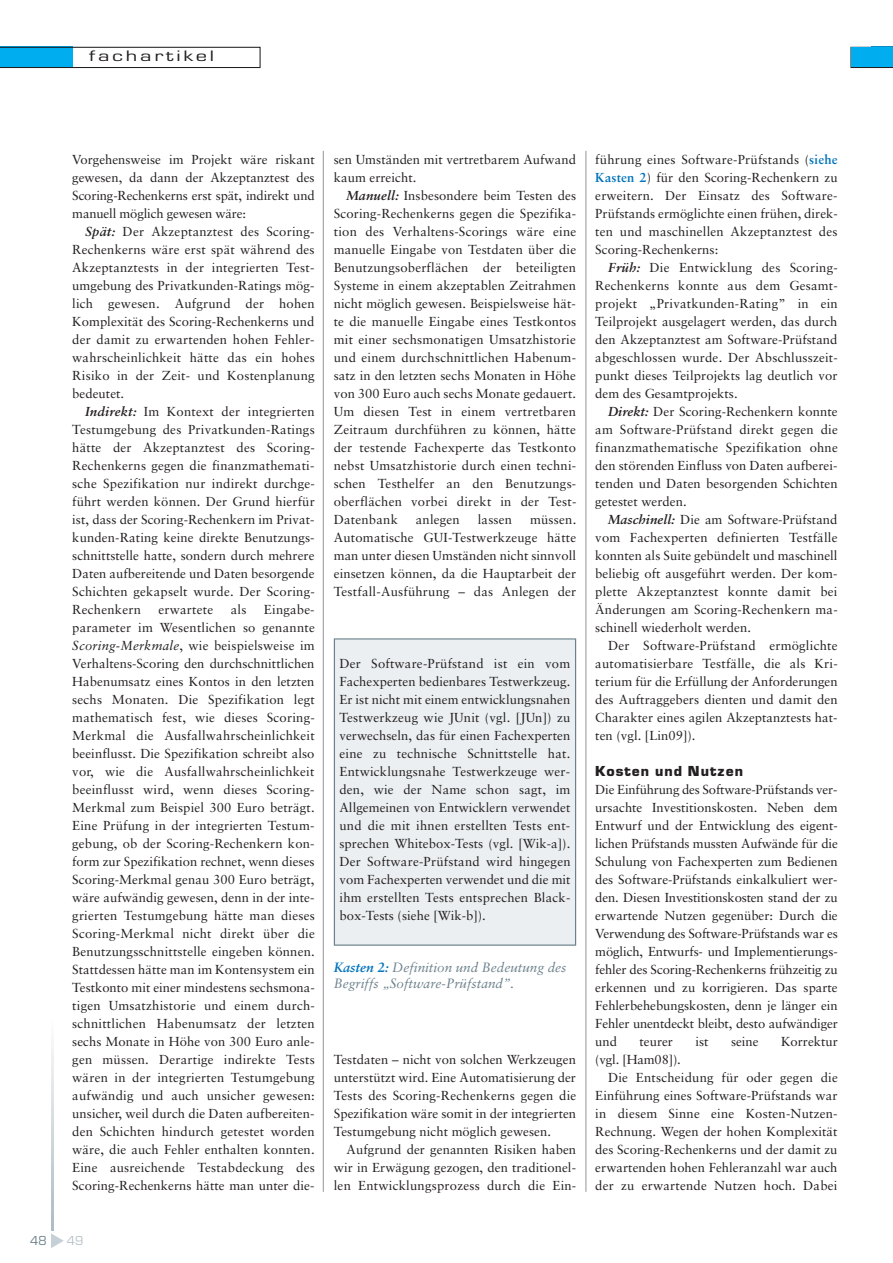
<style>
.page{position:relative;width:893px;height:1263px;background:#fff}
.page>*{position:absolute;margin:0;border:0;box-sizing:border-box;transform-origin:0 0}
.t1{font:15.75px "Eurostile";letter-spacing:.125em;color:#231f20;scale:1.43 1}
.t2{font:700 14.25px "Eurostile BQ";letter-spacing:.07em;color:#231f20}
.t3{font:italic 13.5px/16.2px "Sabon";color:#6c818c}
.t4{font:13.5px "Eurostile";color:#6c818c}
.t5{font:13.5px "Eurostile";color:#b6c2c9}
.t6{font:13.05px/18px "Sabon";letter-spacing:.005em;color:#231f20;text-align:justify}
.s1{font-weight:700;font-style:italic}
.s2{font-style:italic}
.s3{font-weight:700;color:#0073bc}
</style>
<div class="page">
<svg style="left:51px;top:1233px;width:13px;height:15px"></svg>
<hr style="left:323px;top:151px;width:1px;height:1041px;background:#939598">
<hr style="left:586px;top:151px;width:1px;height:1041px;background:#939598">
<div style="left:335px;top:640px;width:240px;height:304px;background:#ebeff1"></div>
<div style="left:334px;top:638px;width:242px;height:308px;border:1px solid #6c818c"></div>
<svg style="left:0;top:47px;width:261px;height:21px"></svg>
<div style="left:850px;top:47px;width:43px;height:21px;border:1px solid #231f20"></div>
<div style="left:852px;top:48px;width:41px;height:19px;background:#00aeef"></div>
<p class="t1" style="left:89px;top:50px;width:89px">fachartikel</p>
<p class="t6" style="left:72px;top:151px;width:244px">Vorgehensweise im Projekt wäre riskant gewesen, da dann der Akzeptanztest des Scoring-Rechenkerns erst spät, indirekt und manuell möglich gewesen wäre:</p>
<p class="t6" style="left:72px;top:223px;width:244px;text-indent:13px"><span class="s1">Spät:</span> Der Akzeptanztest des Scoring-Rechenkerns wäre erst spät während des Akzeptanztests in der integrierten Test - umgebung des Privatkunden-Ratings mög&shy;lich gewesen. Aufgrund der hohen Komplexität des Scoring-Rechenkerns und der damit zu erwartenden hohen Fehler - wahrscheinlichkeit hätte das ein hohes Risiko in der Zeit- und Kostenplanung bedeutet.</p>
<p class="t6" style="left:72px;top:403px;width:244px;text-indent:13px"><span class="s1">Indirekt:</span> Im Kontext der integrierten Testumgebung des Privatkunden-Ratings hätte der Akzeptanztest des Scoring-Rechenkerns gegen die finanzmathemati&shy;sche Spezifikation nur indirekt durchge&shy;führt werden können. Der Grund hierfür ist, dass der Scoring-Rechenkern im Privat - kunden-Rating keine direkte Benut zungs - schnittstelle hatte, sondern durch mehrere Daten aufbereitende und Daten besorgende Schichten gekapselt wurde. Der Scoring-Rechenkern</p>
<p class="t6" style="left:72px;top:601px;width:244px;text-indent:192px">Eingabe - parameter im Wesentlichen so genannte <span class="s2">Scoring-Merkmale</span>, wie beispielsweise im Verhaltens-Scoring den durchschnittlichen Habenumsatz eines Kontos in den letzten sechs Monaten. Die Spezifikation legt mathematisch fest, wie dieses Scoring-Merkmal die Ausfallwahrscheinlichkeit beeinflusst. Die Spezifikation schreibt also vor, wie die Ausfallwahrscheinlichkeit beeinflusst wird, wenn dieses Scoring-Merkmal zum Beispiel 300 Euro beträgt.<br>Eine Prüfung in der integrierten Testum - gebung, ob der Scoring-Rechenkern kon&shy;form zur Spezifikation rechnet, wenn dieses Scoring-Merkmal genau 300 Euro beträgt, wäre aufwändig gewesen, denn in der inte&shy;grierten Testumgebung hätte man dieses Scoring-Merkmal nicht direkt über die Benutzungsschnittstelle eingeben können.<br>Stattdessen hätte man im Kontensystem ein Testkonto mit einer mindestens sechsmona&shy;tigen Umsatzhistorie und einem durch&shy;schnittlichen Habenumsatz der letzten sechs Monate in Höhe von 300 Euro anle&shy;gen müssen. Derartige indirekte Tests wären in der integrierten Testumgebung aufwändig und auch unsicher gewesen: unsicher, weil durch die Daten aufbereiten&shy;den Schichten hindurch getestet worden wäre, die auch Fehler enthalten konnten.<br>Eine ausreichende Testabdeckung des Scoring-Rechenkerns hätte man unter die-</p>
<p class="t6" style="left:159px;top:601px;width:56px">erwartete</p>
<p class="t6" style="left:231px;top:601px;width:17px">als</p>
<p class="t4" style="left:30px;top:1236px;width:18px">48</p>
<p class="t5" style="left:67px;top:1236px;width:18px">49</p>
<p class="t6" style="left:334px;top:151px;width:244px">sen Umständen mit vertretbarem Aufwand kaum erreicht.</p>
<p class="t6" style="left:334px;top:187px;width:244px;text-indent:13px"><span class="s1">Manuell:</span> Insbesondere beim Testen des Scoring-Rechenkerns gegen die Spezifika - tion des Verhaltens-Scorings wäre eine manuelle Eingabe von Testdaten über die Benutzungsoberflächen der beteiligten Systeme in einem akzeptablen Zeitrahmen nicht möglich gewesen. Beispielsweise hät&shy;te die manuelle Eingabe eines Testkontos mit einer sechsmonatigen Umsatzhistorie und einem durchschnittlichen Habenum - satz in den letzten sechs Monaten in Höhe von 300 Euro auch sechs Monate gedauert.<br>Um diesen Test in einem vertretbaren Zeitraum durchführen zu können, hätte der testende Fachexperte das Testkonto nebst Umsatzhistorie durch einen techni&shy;schen Testhelfer an den Benutzungs - oberflächen vorbei direkt in der Test-Datenbank</p>
<p class="t6" style="left:416px;top:511px;width:46px">anlegen</p>
<p class="t6" style="left:478px;top:511px;width:36px">lassen</p>
<p class="t6" style="left:334px;top:511px;width:244px;text-indent:196px">müssen.<br>Auto matische GUI-Testwerkzeuge hätte man unter diesen Umständen nicht sinnvoll einsetzen können, da die Hauptarbeit der Testfall-Ausführung – das Anlegen der</p>
<p class="t6" style="left:339px;top:655px;width:233px">Der Software-Prüfstand ist ein vom Fachexperten bedienbares Testwerkzeug.<br>Er ist nicht mit einem entwicklungsnahen Testwerkzeug wie JUnit (vgl. [JUn]) zu verwechseln, das für einen Fachexperten eine zu technische Schnittstelle hat.<br>Entwicklungsnahe Testwerkzeuge wer&shy;den, wie der Name schon sagt, im Allgemeinen von Entwicklern verwendet und die mit ihnen erstellten Tests ent&shy;sprechen Whitebox-Tests (vgl. [Wik-a]).<br>Der Software-Prüfstand wird hingegen vom Fachexperten verwendet und die mit ihm erstellten Tests entsprechen Black - box-Tests (siehe [Wik-b]).</p>
<p class="t3" style="left:334px;top:960px;width:234px"><span class="s3">Kasten 2:</span> Definition und Bedeutung des<br>Begriffs „Software-Prüfstand”.</p>
<p class="t6" style="left:334px;top:1051px;width:244px">Testdaten – nicht von solchen Werkzeugen unterstützt wird. Eine Automatisierung der Tests des Scoring-Rechenkerns gegen die Spezifikation wäre somit in der integrierten Testumgebung nicht möglich gewesen.</p>
<p class="t6" style="left:334px;top:1141px;width:244px;text-indent:13px">Aufgrund der genannten Risiken haben wir in Erwägung gezogen, den traditionel&shy;len Entwicklungsprozess durch die Ein -</p>
<p class="t6" style="left:595px;top:151px;width:244px">führung eines Software-Prüfstands (<span class="s3">siehe Kasten 2</span>) für den Scoring-Rechenkern zu erweitern. Der Einsatz des Software-Prüfstands ermöglichte einen frühen, direk&shy;ten und maschinellen Akzeptanztest des Scoring-Rechenkerns:</p>
<p class="t6" style="left:595px;top:259px;width:244px;text-indent:13px"><span class="s1">Früh:</span> Die Entwicklung des Scoring-Rechen kerns konnte aus dem Gesamt - projekt „Privatkunden-Rating” in ein Teilprojekt ausgelagert werden, das durch den Akzeptanztest am Software-Prüfstand abgeschlossen wurde. Der Abschlusszeit - punkt dieses Teilprojekts lag deutlich vor dem des Gesamtprojekts.</p>
<p class="t6" style="left:595px;top:403px;width:244px;text-indent:13px"><span class="s1">Direkt:</span> Der Scoring-Rechenkern konnte am Software-Prüfstand direkt gegen die finanzmathematische Spezifikation ohne den störenden Einfluss von Daten aufberei&shy;tenden und Daten besorgenden Schichten getestet werden.</p>
<p class="t6" style="left:595px;top:511px;width:244px;text-indent:13px"><span class="s1">Maschinell:</span> Die am Software-Prüfstand vom Fachexperten definierten Testfälle konnten als Suite gebündelt und maschinell beliebig oft ausgeführt werden. Der kom&shy;plette Akzeptanztest konnte damit bei Änderungen am Scoring-Rechenkern ma - schinell wiederholt werden.</p>
<p class="t6" style="left:595px;top:637px;width:244px;text-indent:13px">Der Software-Prüfstand ermöglichte auto matisierbare Testfälle, die als Kri - terium für die Erfüllung der Anfor derungen des Auftraggebers dienten und damit den Charakter eines agilen Akzep tanz tests hat&shy;ten (vgl. [Lin09]).</p>
<p class="t2" style="left:595px;top:766px;width:149px">Kosten und Nutzen</p>
<p class="t6" style="left:595px;top:781px;width:244px">Die Einführung des Software-Prüfstands ver&shy;ursachte Investitionskosten. Neben dem Entwurf und der Entwicklung des eigent&shy;lichen Prüfstands mussten Aufwände für die Schulung von Fachexperten zum Bedienen des Software-Prüfstands einkalkuliert wer&shy;den. Diesen Investitionskosten stand der zu erwartende Nutzen gegenüber: Durch die Verwendung des Software-Prüfstands war es möglich, Entwurfs- und Implemen tierungs - fehler des Scoring-Re chen kerns frühzeitig zu erkennen und zu kor rigieren. Das sparte Fehlerbehebungs kosten, denn je länger ein Fehler unentdeckt bleibt, desto aufwändiger und</p>
<p class="t6" style="left:640px;top:1033px;width:35px">teurer</p>
<p class="t6" style="left:695px;top:1033px;width:15px">ist</p>
<p class="t6" style="left:731px;top:1033px;width:29px">seine</p>
<p class="t6" style="left:781px;top:1033px;width:58px">Korrektur</p>
<p class="t6" style="left:595px;top:1051px;width:87px">(vgl. [Ham08]).</p>
<p class="t6" style="left:608px;top:1069px;width:231px">Die Entscheidung für oder gegen die</p>
<p class="t6" style="left:595px;top:1087px;width:244px">Einführung eines Software-Prüfstands war</p>
<p class="t6" style="left:595px;top:1105px;width:244px">in diesem Sinne eine Kosten-Nutzen-</p>
<p class="t6" style="left:595px;top:1123px;width:244px">Rechnung. Wegen der hohen Komplexität</p>
<p class="t6" style="left:595px;top:1141px;width:244px">des Scoring-Rechenkerns und der damit zu</p>
<p class="t6" style="left:595px;top:1159px;width:244px">erwartenden hohen Fehleranzahl war auch</p>
<p class="t6" style="left:595px;top:1177px;width:244px">der zu erwartende Nutzen hoch. Dabei</p>
</div>
